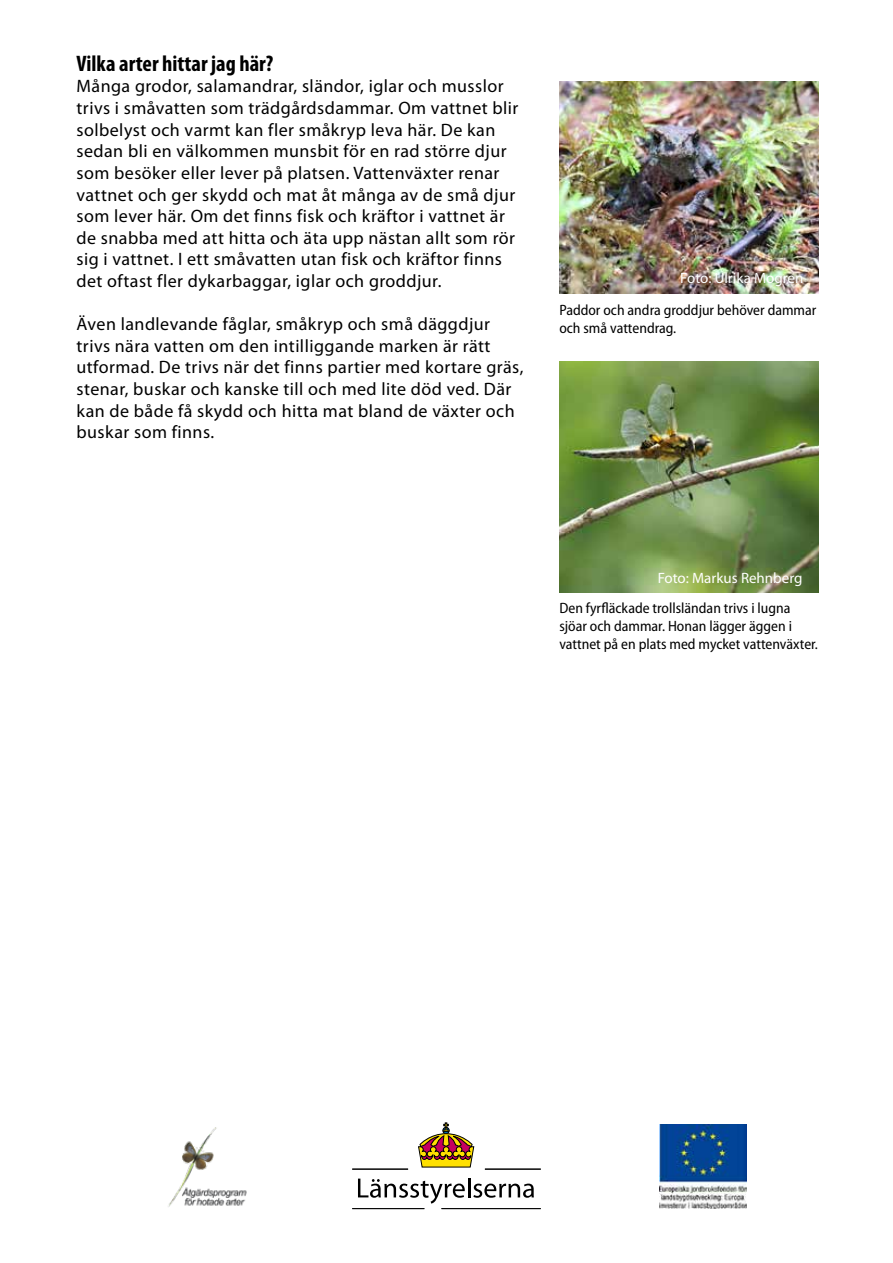
<style>
.page{position:relative;width:893px;height:1263px;background:#fff}
.page>*{position:absolute;margin:0;border:0;box-sizing:border-box;transform-origin:0 0}
.t1{font:700 condensed 22.5px "Myriad Pro";color:#000}
.t2{font:18px/21.6px "Myriad Pro";letter-spacing:.025em;color:#000}
.t3{font:semi-condensed 15px/18px "Myriad Pro";color:#000}
.t4{font:15px "Myriad Pro";color:#fff}
</style>
<div class="page">
<img style="left:559px;top:81px;width:260px;height:212px">
<img style="left:559px;top:361px;width:260px;height:231px">
<svg style="left:358px;top:1178px;width:107px;height:25px"></svg>
<hr style="left:468px;top:1177px;width:2px;height:20px;background:#000">
<svg style="left:473px;top:1183px;width:61px;height:15px"></svg>
<hr style="left:352px;top:1169px;width:56px;height:1px;background:#000">
<hr style="left:485px;top:1169px;width:56px;height:1px;background:#000">
<hr style="left:441px;top:1208px;width:100px;height:1px;background:#000">
<hr style="left:352px;top:1208px;width:72px;height:1px;background:#000">
<svg style="left:418px;top:1123px;width:56px;height:44px"></svg>
<img style="left:659px;top:1124px;width:87px;height:85px">
<img style="left:168px;top:1127px;width:79px;height:80px">
<p class="t1" style="left:77px;top:51px;width:198px">Vilka arter hittar jag här?</p>
<p class="t2" style="left:77px;top:76px;width:443px">Många grodor, salamandrar, sländor, iglar och musslor trivs i småvatten som trädgårdsdammar. Om vattnet blir solbelyst och varmt kan fler småkryp leva här. De kan sedan bli en välkommen munsbit för en rad större djur som besöker eller lever på platsen. Vattenväxter renar vattnet och ger skydd och mat åt många av de små djur som lever här. Om det finns fisk och kräftor i vattnet är de snabba med att hitta och äta upp nästan allt som rör sig i vattnet. I ett småvatten utan fisk och kräftor finns det oftast fler dykarbaggar, iglar och groddjur.</p>
<p class="t2" style="left:77px;top:314px;width:448px">Även landlevande fåglar, småkryp och små däggdjur trivs nära vatten om den intilliggande marken är rätt utformad. De trivs när det finns partier med kortare gräs, stenar, buskar och kanske till och med lite död ved. Där kan de både få skydd och hitta mat bland de växter och buskar som finns.</p>
<p class="t4" style="left:680px;top:270px;width:125px">Foto: Ulrika Mogren</p>
<p class="t3" style="left:559px;top:302px;width:259px">Paddor och andra groddjur behöver dammar och små vattendrag.</p>
<p class="t4" style="left:658px;top:569px;width:146px">Foto: Markus Rehnberg</p>
<p class="t3" style="left:559px;top:599px;width:260px">Den fyrfläckade trollsländan trivs i lugna sjöar och dammar. Honan lägger äggen i vattnet på en plats med mycket vattenväxter.</p>
</div>
